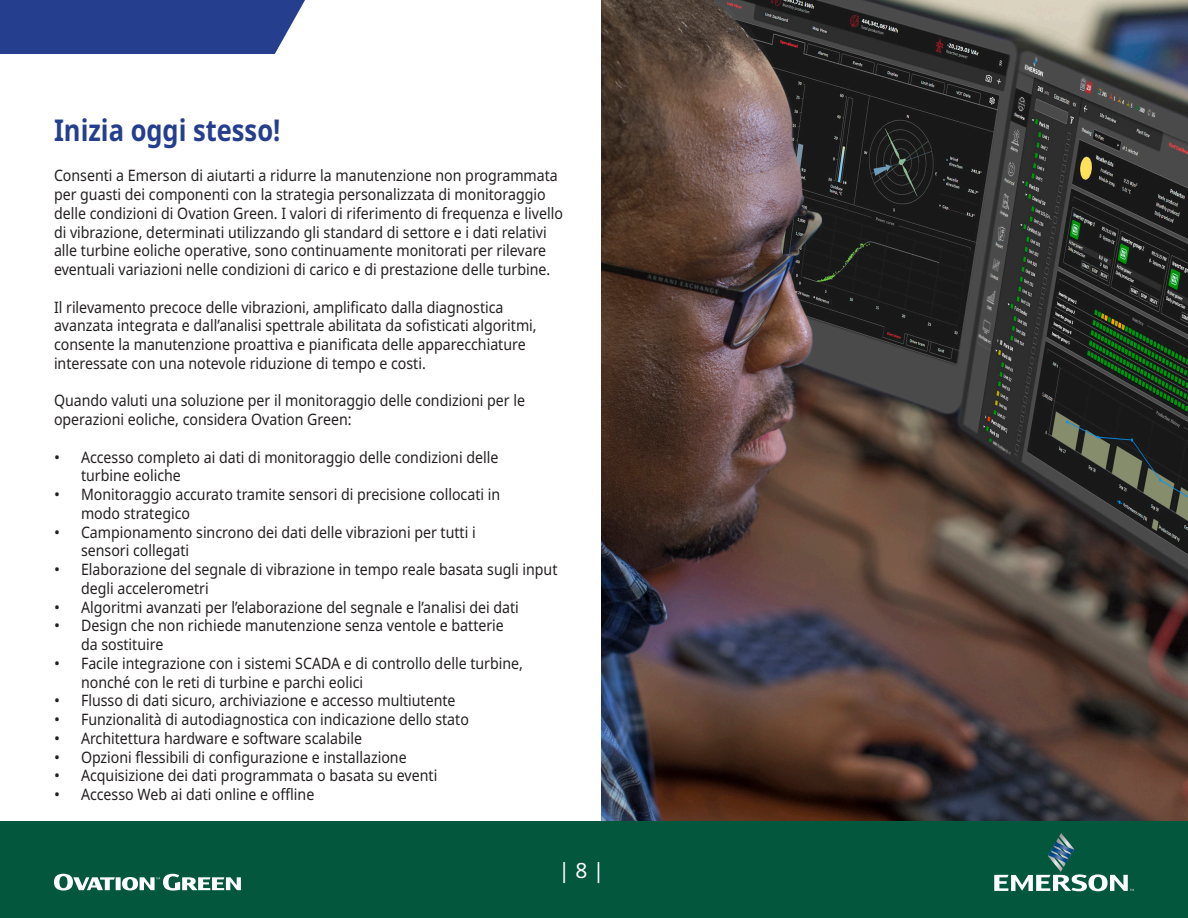
<style>
.page{position:relative;width:1188px;height:918px;background:#fff}
.page>*{position:absolute;margin:0;border:0;box-sizing:border-box;transform-origin:0 0}
.t1{font:700 30px "Noto Sans";color:#253f8e;scale:.85 1}
.t2{font:21px "Noto Sans";color:#fff}
.t3{font:15.75px/18.8px "Noto Sans";color:#231f20}
.t4{font:15.75px/18.8px "Noto Sans";color:#231f20;scale:.9 1}
</style>
<div class="page">
<img style="left:601px;top:0;width:587px;height:822px">
<div style="left:0;top:822px;width:1188px;height:96px;background:#03573d"></div>
<div style="left:0;top:0;width:305px;height:54px;background:#253f8e"></div>
<svg style="left:994px;top:833px;width:140px;height:58px"></svg>
<svg style="left:54px;top:874px;width:187px;height:17px"></svg>
<p class="t1" style="left:54px;top:113px;width:268px">Inizia oggi stesso!</p>
<p class="t4" style="left:54px;top:167px;width:567px">Consenti a Emerson di aiutarti a ridurre la manutenzione non programmata per guasti dei componenti con la strategia personalizzata di monitoraggio delle condizioni di Ovation Green. I valori di riferimento di frequenza e livello di vibrazione, determinati utilizzando gli standard di settore e i dati relativi alle turbine eoliche operative, sono continuamente monitorati per rilevare eventuali variazioni nelle condizioni di carico e di prestazione delle turbine.</p>
<p class="t4" style="left:54px;top:298px;width:538px">Il rilevamento precoce delle vibrazioni, amplificato dalla diagnostica avanzata integrata e dall’analisi spettrale abilitata da sofisticati algoritmi, consente la manutenzione proattiva e pianificata delle apparecchiature interessate con una notevole riduzione di tempo e costi.</p>
<p class="t4" style="left:54px;top:392px;width:525px">Quando valuti una soluzione per il monitoraggio delle condizioni per le operazioni eoliche, considera Ovation Green:</p>
<p class="t3" style="left:81px;top:448px;width:419px;text-indent:-27px">• Accesso completo ai dati di monitoraggio delle condizioni delle turbine eoliche</p>
<p class="t3" style="left:81px;top:485px;width:421px;text-indent:-27px">• Monitoraggio accurato tramite sensori di precisione collocati in modo strategico</p>
<p class="t3" style="left:81px;top:523px;width:396px;text-indent:-27px">• Campionamento sincrono dei dati delle vibrazioni per tutti i sensori collegati</p>
<p class="t3" style="left:81px;top:560px;width:478px;text-indent:-27px">• Elaborazione del segnale di vibrazione in tempo reale basata sugli input degli accelerometri</p>
<p class="t3" style="left:54px;top:598px;width:466px">• Algoritmi avanzati per l’elaborazione del segnale e l’analisi dei dati</p>
<p class="t3" style="left:81px;top:617px;width:424px;text-indent:-27px">• Design che non richiede manutenzione senza ventole e batterie da sostituire</p>
<p class="t3" style="left:81px;top:654px;width:444px;text-indent:-27px">• Facile integrazione con i sistemi SCADA e di controllo delle turbine, nonché con le reti di turbine e parchi eolici</p>
<p class="t3" style="left:54px;top:692px;width:403px">• Flusso di dati sicuro, archiviazione e accesso multiutente</p>
<p class="t3" style="left:54px;top:710px;width:416px">• Funzionalità di autodiagnostica con indicazione dello stato</p>
<p class="t3" style="left:54px;top:729px;width:310px">• Architettura hardware e software scalabile</p>
<p class="t3" style="left:54px;top:748px;width:354px">• Opzioni flessibili di configurazione e installazione</p>
<p class="t3" style="left:54px;top:767px;width:385px">• Acquisizione dei dati programmata o basata su eventi</p>
<p class="t3" style="left:54px;top:785px;width:262px">• Accesso Web ai dati online e offline</p>
<p class="t2" style="left:558px;top:859px;width:48px">| 8 |</p>
</div>
